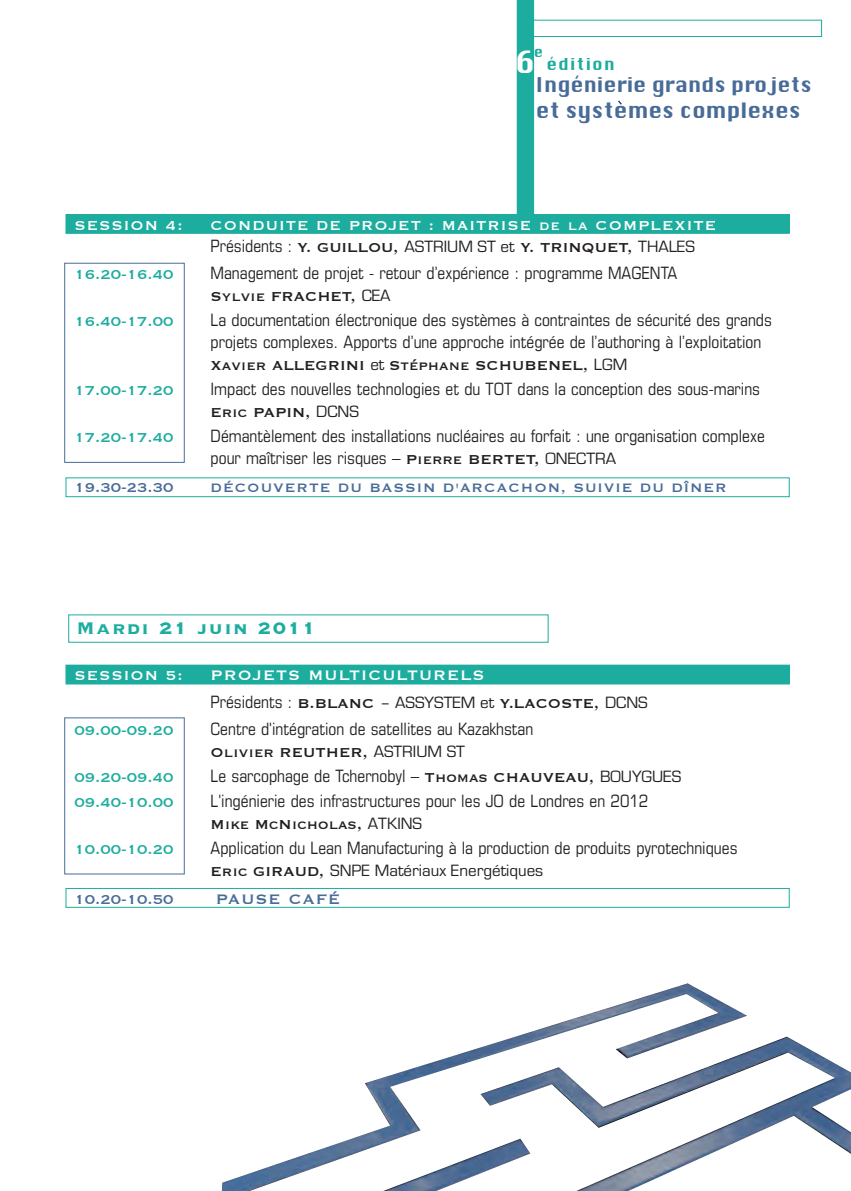
<style>
.page{position:relative;width:851px;height:1191px;background:#fff}
.page>*{position:absolute;margin:0;border:0;box-sizing:border-box;transform-origin:0 0}
.t1{font:30px "Krungthep";color:#fff}
.t2{font:700 22px "Copperplate";letter-spacing:.06em;color:#1dad9f}
.t3{font:20.8px "Krungthep";color:#486c98}
.t4{font:19.8px "Krungthep";color:#486c98}
.t5{font:18px "Copperplate";letter-spacing:.06em;color:#fff}
.t6{font:18px "Copperplate";letter-spacing:.06em;color:#486c98}
.t7{font:condensed 17px/22px "Eurostile LT Std";color:#231f20}
.t8{font:17px "Copperplate";color:#231f20}
.t9{font:17px/22px "Copperplate";letter-spacing:.06em;color:#fff}
.t10{font:17px "Copperplate";color:#1dad9f}
.t11{font:17px "Eurostile";color:#231f20}
.t12{font:17px "Copperplate";color:#486c98}
.t13{font:16px "Copperplate";letter-spacing:.06em;color:#486c98}
.t14{font:16px "Krungthep";letter-spacing:.075em;color:#1dad9f}
.t15{font:14px "Krungthep";color:#1dad9f}
.s1{font-family:"Eurostile LT Std";font-stretch:condensed;color:#231f20}
.s2{color:#231f20}
.s3{font-family:"Eurostile";color:#231f20}
.s4{font-family:"Eurostile"}
.s5{font-family:"Copperplate";font-stretch:normal}
.s6{font-family:"Eurostile";font-stretch:normal}
.s7{font-family:"Eurostile LT Std";font-stretch:condensed}
.s8{font-family:"Copperplate"}
</style>
<div class="page">
<img style="left:221px;top:983px;width:629px;height:208px">
<div style="left:66px;top:214px;width:723px;height:19px;background:#1dad9f"></div>
<div style="left:65px;top:214px;width:724px;height:20px;border:1px solid #1dad9f"></div>
<div style="left:66px;top:665px;width:723px;height:19px;background:#1dad9f"></div>
<div style="left:65px;top:664px;width:724px;height:20px;border:1px solid #1dad9f"></div>
<div style="left:65px;top:477px;width:724px;height:20px;border:1px solid #1dad9f"></div>
<div style="left:65px;top:888px;width:724px;height:19px;border:1px solid #1dad9f"></div>
<div style="left:64px;top:263px;width:120px;height:200px;border:1px solid #486c98"></div>
<div style="left:68px;top:614px;width:480px;height:29px;border:1px solid #1dad9f"></div>
<div style="left:521px;top:20px;width:301px;height:17px;border:1px solid #1dad9f"></div>
<div style="left:516px;top:0;width:18px;height:215px;background:#1dad9f"></div>
<svg style="left:618px;top:100px;width:4px;height:5px"></svg>
<h1 class="t1" style="left:515px;top:45px;width:21px">6</h1>
<p class="t15" style="left:534px;top:44px;width:11px">e</p>
<p class="t14" style="left:546px;top:55px;width:70px">édition</p>
<p class="t4" style="left:534px;top:74px;width:279px">Ingénierie grands projets</p>
<p class="t3" style="left:535px;top:99px;width:267px">et systemes complexes</p>
<p class="t9" style="left:74px;top:213px;width:110px">SESSION 4:</p>
<p class="t9" style="left:210px;top:213px;width:507px">CONDUITE DE PROJET : MAITRISE de la COMPLEXITE<br><span class="s1">Présidents :</span> <span class="s2">Y. GUILLOU,</span> <span class="s3">ASTRIUM ST et</span> <span class="s2">Y. TRINQUET,</span> <span class="s3">THALES</span></p>
<p class="t10" style="left:74px;top:264px;width:101px">16.20-16.40</p>
<p class="t7" style="left:210px;top:264px;width:468px">Management de projet - retour d’expérience : programme MAGENTA</p>
<p class="t8" style="left:210px;top:286px;width:181px">Sylvie FRACHET, <span class="s4">CEA</span></p>
<p class="t10" style="left:74px;top:311px;width:101px">16.40-17.00</p>
<p class="t7" style="left:210px;top:310px;width:563px">La documentation électronique des systèmes à contraintes de sécurité des grands projets complexes. Apports d’une approche intégrée de l’authoring à l’exploitation</p>
<p class="t8" style="left:210px;top:355px;width:418px">Xavier ALLEGRINI <span class="s4">et</span> Stéphane SCHUBENEL, <span class="s4">LGM</span></p>
<p class="t10" style="left:74px;top:379px;width:101px">17.00-17.20</p>
<p class="t7" style="left:210px;top:379px;width:551px">Impact des nouvelles technologies et du TOT dans la conception des sous-marins</p>
<p class="t8" style="left:210px;top:401px;width:150px">Eric PAPIN, <span class="s4">DCNS</span></p>
<p class="t10" style="left:74px;top:426px;width:101px">17.20-17.40</p>
<p class="t7" style="left:210px;top:426px;width:555px">Démantèlement des installations nucléaires au forfait : une organisation complexe pour maîtriser les risques – <span class="s5">Pierre BERTET,</span> <span class="s6">ONECTRA</span></p>
<p class="t12" style="left:74px;top:476px;width:101px">19.30-23.30</p>
<p class="t13" style="left:210px;top:477px;width:517px">DÉCOUVERTE DU BASSIN D'ARCACHON, SUIVIE DU DÎNER</p>
<p class="t2" style="left:76px;top:613px;width:241px">Mardi 21 juin 2011</p>
<p class="t9" style="left:74px;top:663px;width:110px">SESSION 5:</p>
<p class="t5" style="left:210px;top:663px;width:275px">PROJETS MULTICULTURELS</p>
<p class="t8" style="left:210px;top:692px;width:438px"><span class="s7">Présidents :</span> B.BLANC <span class="s4">– ASSYSTEM et</span> Y.LACOSTE, <span class="s4">DCNS</span></p>
<p class="t10" style="left:74px;top:720px;width:101px">09.00-09.20</p>
<p class="t7" style="left:210px;top:719px;width:324px">Centre d'intégration de satellites au Kazakhstan</p>
<p class="t8" style="left:210px;top:742px;width:256px">Olivier REUTHER, <span class="s4">ASTRIUM ST</span></p>
<p class="t10" style="left:74px;top:766px;width:101px">09.20-09.40</p>
<p class="t7" style="left:210px;top:766px;width:472px">Le sarcophage de Tchernobyl – <span class="s5">Thomas CHAUVEAU,</span> <span class="s6">BOUYGUES</span></p>
<p class="t10" style="left:74px;top:791px;width:101px">09.40-10.00</p>
<p class="t7" style="left:210px;top:791px;width:439px">L'ingénierie des infrastructures pour les JO de Londres en 2012</p>
<p class="t8" style="left:210px;top:813px;width:213px">Mike McNicholas, <span class="s4">ATKINS</span></p>
<p class="t10" style="left:74px;top:838px;width:101px">10.00-10.20</p>
<p class="t7" style="left:210px;top:838px;width:528px">Application du Lean Manufacturing à la production de produits pyrotechniques</p>
<p class="t11" style="left:210px;top:860px;width:334px"><span class="s8">Eric GIRAUD,</span> SNPE Matériaux Energétiques</p>
<p class="t12" style="left:74px;top:888px;width:101px">10.20-10.50</p>
<p class="t6" style="left:216px;top:887px;width:126px">PAUSE CAFÉ</p>
</div>
